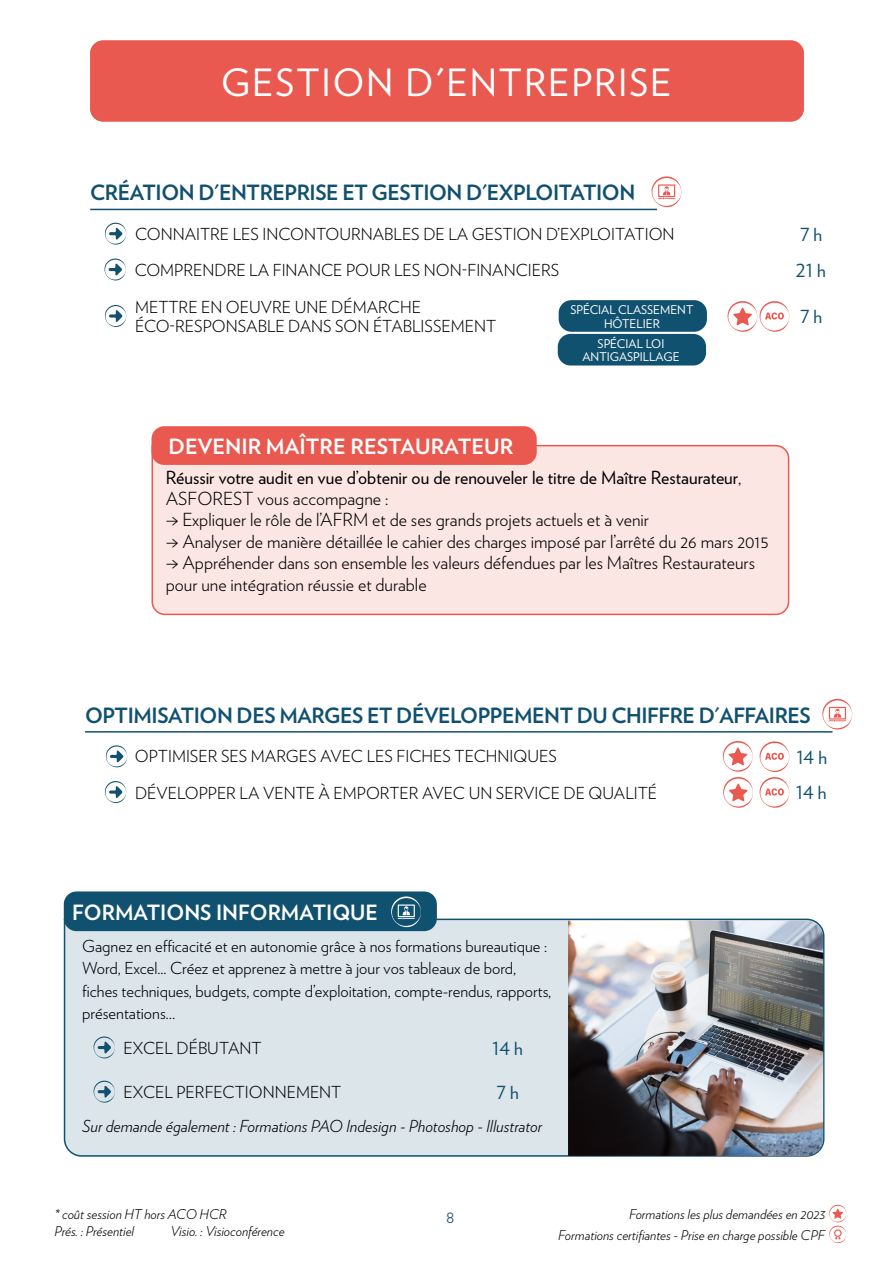
<style>
.page{position:relative;width:893px;height:1263px;background:#fff}
.page>*{position:absolute;margin:0;border:0;box-sizing:border-box;transform-origin:0 0}
.t1{font:37.5px "Verlag";letter-spacing:.05em;color:#fff}
.t2{font:200 37.5px "Verlag";letter-spacing:.05em;color:#fff}
.t3{font:700 21px "Verlag";letter-spacing:-.02em;color:#115170}
.t4{font:700 21px "Verlag";color:#fff}
.t5{font:300 18px/21.6px "Verlag";color:#000}
.t6{font:18px/21.6px "Verlag";color:#000}
.t7{font:18px "Verlag";letter-spacing:-.02em;color:#115170}
.t8{font:300 18px "Verlag";color:#115170}
.t9{font:300 16.5px/22.5px "Verlag";color:#000}
.t10{font:italic 300 16.5px "Verlag";color:#000}
.t11{font:italic 300 13.5px/20.4px "Verlag";color:#000;text-align:right}
.t12{font:12px/13.5px "Verlag";color:#fff;text-align:center}
.s1{font-weight:300}
</style>
<div class="page">
<svg style="left:829px;top:1205px;width:17px;height:38px"></svg>
<div style="left:90px;top:41px;width:714px;height:81px;background:#e9594f;border-radius:13px"></div>
<div style="left:63px;top:918px;width:762px;height:239px;background:#dbe5ea"></div>
<img style="left:568px;top:921px;width:255px;height:235px">
<div style="left:64px;top:891px;width:373px;height:40px;background:#115170;border-radius:13px"></div>
<svg style="left:94px;top:1036px;width:21px;height:22px"></svg>
<svg style="left:94px;top:1081px;width:21px;height:21px"></svg>
<div style="left:151px;top:444px;width:639px;height:172px;background:#fce6e4"></div>
<div style="left:151px;top:426px;width:386px;height:39px;background:#e9594f;border-radius:13px"></div>
<hr style="left:85px;top:731px;width:747px;height:2px;background:#115170">
<svg style="left:822px;top:699px;width:30px;height:30px"></svg>
<svg style="left:391px;top:896px;width:30px;height:31px"></svg>
<hr style="left:90px;top:209px;width:567px;height:1px;background:#115170">
<svg style="left:105px;top:223px;width:21px;height:22px"></svg>
<svg style="left:105px;top:258px;width:21px;height:22px"></svg>
<svg style="left:652px;top:176px;width:29px;height:31px"></svg>
<svg style="left:105px;top:305px;width:21px;height:22px"></svg>
<div style="left:559px;top:300px;width:148px;height:32px;background:#115170;border-radius:13px"></div>
<svg style="left:105px;top:781px;width:21px;height:22px"></svg>
<svg style="left:106px;top:745px;width:21px;height:22px"></svg>
<svg style="left:759px;top:741px;width:30px;height:67px"></svg>
<svg style="left:727px;top:301px;width:62px;height:31px"></svg>
<svg style="left:723px;top:741px;width:30px;height:67px"></svg>
<div style="left:558px;top:334px;width:148px;height:31px;background:#115170;border-radius:13px"></div>
<h1 class="t1" style="left:221px;top:54px;width:452px">GESTION D'ENTREPRISE</h1>
<h1 class="t2" style="left:394px;top:56px;width:106px">TITRE</h1>
<p class="t3" style="left:90px;top:176px;width:547px">CRÉATION D'ENTREPRISE ET GESTION D'EXPLOITATION</p>
<p class="t9" style="left:135px;top:222px;width:541px">CONNAITRE LES INCONTOURNABLES DE LA GESTION D’EXPLOITATION</p>
<p class="t7" style="left:800px;top:221px;width:24px">7 h</p>
<p class="t9" style="left:135px;top:258px;width:426px">COMPRENDRE LA FINANCE POUR LES NON-FINANCIERS</p>
<p class="t7" style="left:796px;top:257px;width:31px">21 h</p>
<p class="t7" style="left:800px;top:303px;width:24px">7 h</p>
<p class="t9" style="left:135px;top:296px;width:363px;line-height:19.8px">METTRE EN OEUVRE UNE DÉMARCHE<br>ÉCO-RESPONSABLE DANS SON ÉTABLISSEMENT</p>
<p class="t12" style="left:570px;top:302px;width:124px">SPÉCIAL CLASSEMENT<br>HÔTELIER</p>
<p class="t4" style="left:168px;top:430px;width:346px">DEVENIR MAÎTRE RESTAURATEUR</p>
<p class="t12" style="left:582px;top:336px;width:99px">SPÉCIAL LOI<br>ANTIGASPILLAGE</p>
<p class="t6" style="left:166px;top:465px;width:577px">Réussir votre audit en vue d’obtenir ou de renouveler le titre de Maître Restaurateur<span class="s1">,<br>ASFOREST vous accompagne :</span></p>
<p class="t5" style="left:166px;top:508px;width:485px">→ Expliquer le rôle de l’AFRM et de ses grands projets actuels et à venir</p>
<p class="t5" style="left:166px;top:529px;width:605px">→ Analyser de manière détaillée le cahier des charges imposé par l’arrêté du 26 mars 2015</p>
<p class="t5" style="left:166px;top:551px;width:591px">→ Appréhender dans son ensemble les valeurs défendues par les Maîtres Restaurateurs pour une intégration réussie et durable</p>
<p class="t3" style="left:85px;top:698px;width:727px">OPTIMISATION DES MARGES ET DÉVELOPPEMENT DU CHIFFRE D'AFFAIRES</p>
<p class="t9" style="left:135px;top:744px;width:423px">OPTIMISER SES MARGES AVEC LES FICHES TECHNIQUES</p>
<p class="t7" style="left:796px;top:744px;width:32px">14 h</p>
<p class="t9" style="left:135px;top:780px;width:524px">DÉVELOPPER LA VENTE À EMPORTER AVEC UN SERVICE DE QUALITÉ</p>
<p class="t7" style="left:796px;top:779px;width:32px">14 h</p>
<p class="t4" style="left:72px;top:896px;width:307px">FORMATIONS INFORMATIQUE</p>
<p class="t9" style="left:82px;top:934px;width:470px">Gagnez en efficacité et en autonomie grâce à nos formations bureautique :<br>Word, Excel... Créez et apprenez à mettre à jour vos tableaux de bord, fiches techniques, budgets, compte d’exploitation, compte-rendus, rapports, présentations…</p>
<p class="t9" style="left:123px;top:1036px;width:140px">EXCEL DÉBUTANT</p>
<p class="t7" style="left:492px;top:1035px;width:32px">14 h</p>
<p class="t9" style="left:123px;top:1080px;width:220px">EXCEL PERFECTIONNEMENT</p>
<p class="t7" style="left:496px;top:1079px;width:24px">7 h</p>
<p class="t10" style="left:82px;top:1113px;width:461px">Sur demande également : Formations PAO Indesign - Photoshop - Illustrator</p>
<p class="t11" style="left:54px;top:1205px;width:174px;line-height:16.2px;text-align:left">* coût session HT hors ACO HCR<br>Prés. : Présentiel</p>
<p class="t11" style="left:171px;top:1219px;width:115px">Visio. : Visioconférence</p>
<p class="t8" style="left:446px;top:1203px;width:10px">8</p>
<p class="t11" style="left:558px;top:1203px;width:268px">Formations les plus demandées en 2023<br>Formations certifiantes - Prise en charge possible CPF</p>
</div>
